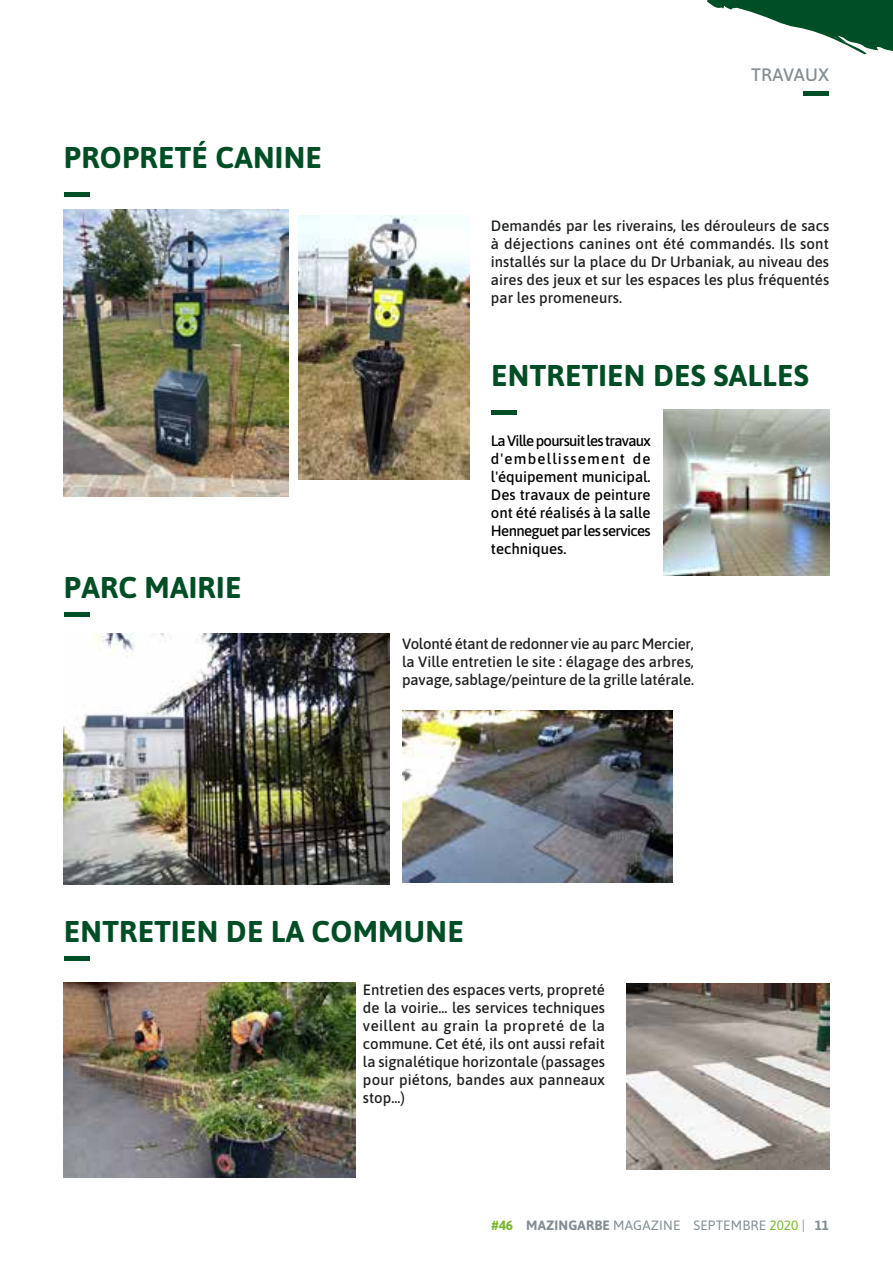
<style>
.page{position:relative;width:893px;height:1263px;background:#fff}
.page>*{position:absolute;margin:0;border:0;box-sizing:border-box;transform-origin:0 0}
.t1{font:700 30px "Asap";letter-spacing:.01em;color:#004e25}
.t2{font:500 18px "Asap";letter-spacing:.01em;color:#838e94}
.t3{font:500 15px/18px "Asap";color:#1c1d1d;text-align:justify}
.t4{font:500 15px/18px "Asap";color:#000;text-align:justify}
.t5{font:13.5px "Asap";letter-spacing:.01em;color:#838e94}
.s1{font-weight:700;color:#76b82a}
.s2{font-weight:700}
.s3{color:#76b82a}
.s4{color:#878787}
</style>
<div class="page">
<img style="left:663px;top:409px;width:166px;height:166px">
<img style="left:64px;top:634px;width:325px;height:250px">
<img style="left:402px;top:710px;width:271px;height:172px">
<img style="left:64px;top:982px;width:292px;height:196px">
<hr style="left:64px;top:957px;width:25px;height:4px;background:#004e25">
<div style="left:64px;top:612px;width:25px;height:5px;background:#004e25"></div>
<hr style="left:64px;top:193px;width:25px;height:4px;background:#004e25">
<img style="left:64px;top:210px;width:224px;height:287px">
<img style="left:299px;top:215px;width:171px;height:264px">
<img style="left:626px;top:984px;width:203px;height:185px">
<hr style="left:491px;top:411px;width:25px;height:4px;background:#004e25">
<svg style="left:707px;top:0;width:186px;height:54px"></svg>
<div style="left:804px;top:91px;width:25px;height:5px;background:#004e25"></div>
<h1 class="t1" style="left:64px;top:137px;width:260px">PROPRETÉ CANINE</h1>
<h1 class="t1" style="left:64px;top:566px;width:179px">PARC MAIRIE</h1>
<p class="t2" style="left:751px;top:62px;width:79px">TRAVAUX</p>
<p class="t3" style="left:491px;top:216px;width:340px">Demandés par les riverains, les dérouleurs de sacs à déjections canines ont été commandés. Ils sont installés sur la place du Dr Urbaniak, au niveau des aires des jeux et sur les espaces les plus fréquentés par les promeneurs.</p>
<h1 class="t1" style="left:491px;top:354px;width:319px">ENTRETIEN DES SALLES</h1>
<p class="t4" style="left:491px;top:431px;width:161px">La Ville poursuit les travaux d'embellissement de l'équipement municipal.<br>Des travaux de peinture ont été réalisés à la salle Henneguet par les services techniques.</p>
<p class="t3" style="left:402px;top:634px;width:293px">Volonté étant de redonner vie au parc Mercier, la Ville entretien le site : élagage des arbres, pavage, sablage/peinture de la grille latérale.</p>
<h1 class="t1" style="left:64px;top:910px;width:401px">ENTRETIEN DE LA COMMUNE</h1>
<p class="t3" style="left:363px;top:980px;width:244px">Entretien des espaces verts, propreté de la voirie... les services techniques veillent au grain la propreté de la commune. Cet été, ils ont aussi refait la signalétique horizontale (passages pour piétons, bandes aux panneaux stop...)</p>
<p class="t5" style="left:492px;top:1216px;width:339px"><span class="s1">#46</span> <span class="s2">MAZINGARBE</span> MAGAZINE SEPTEMBRE <span class="s3">2020</span> <span class="s4">|</span> <span class="s2">11</span></p>
</div>
